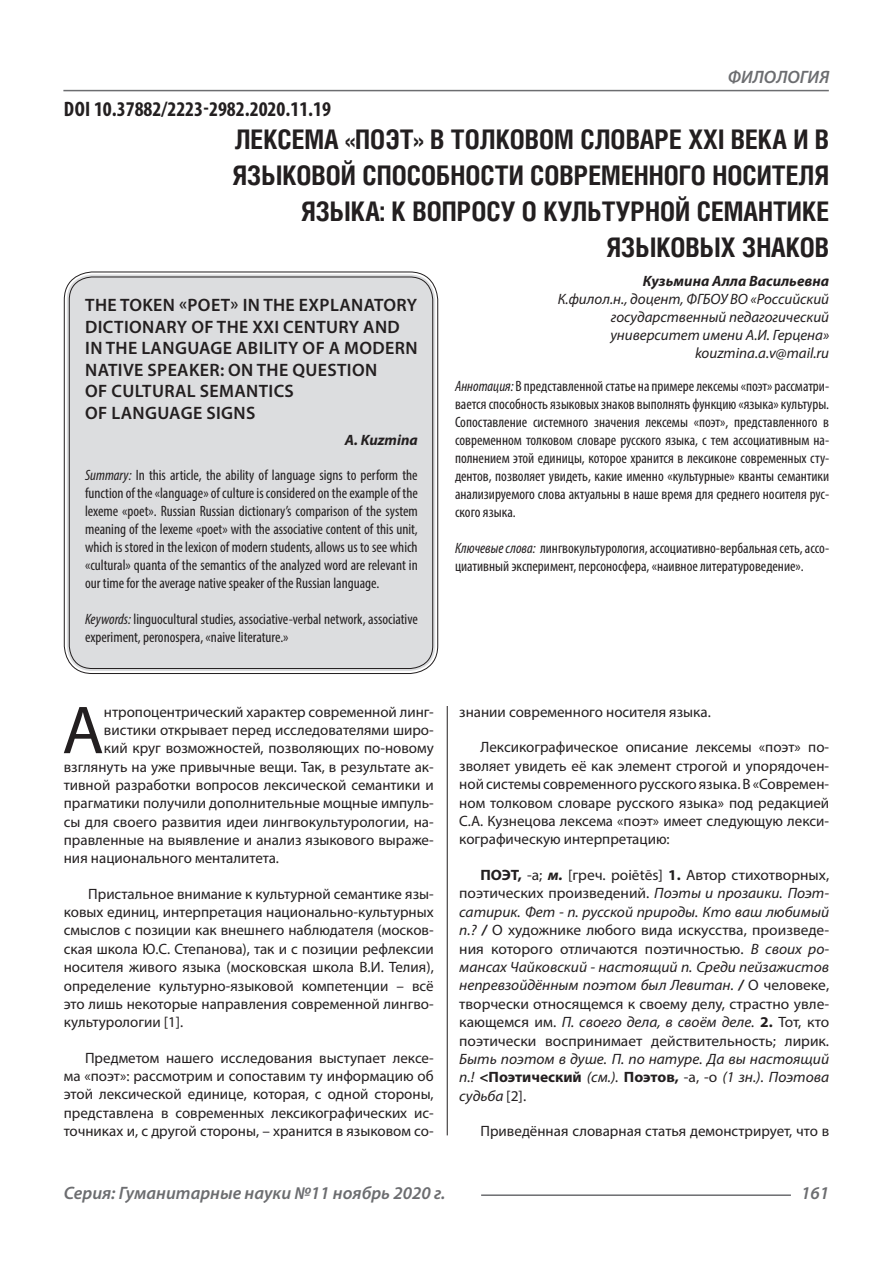
<style>
.page{position:relative;width:893px;height:1263px;background:#fff}
.page>*{position:absolute;margin:0;border:0;box-sizing:border-box;transform-origin:0 0}
.Статья_текст_первый{font:68.4px "Myriad Pro";color:#231f20}
.Статья_название{font:700 27px/36px "Helios Cond C";color:#231f20;text-align:right}
.ДОИ{font:700 condensed 21px "Myriad Pro";color:#231f20}
.Статья_название_англ{font:600 18px/21.6px "Myriad Pro";letter-spacing:.02em;color:#231f20}
.t1{font:italic 600 18px "Myriad Pro";color:#6c6d70}
.Статья_текст{font:15px/18.5px "Myriad Pro";color:#231f20;text-align:justify}
.Статья_аннотация_тек{font:condensed 15px/18px "Myriad Pro";color:#231f20;text-align:justify}
.Статья_аннотация_анг{font:condensed 15px/18px "Myriad Pro";color:#231f20;text-align:justify}
.Статья_текст_первый-2{font:15px "Myriad Pro";color:#231f20}
.Статья_автор_инфо{font:italic 15px/18px "Myriad Pro";color:#231f20;text-align:justify}
.Статья_автор_фио_рус{font:italic 700 15px "Myriad Pro";color:#231f20}
.Статья_автор_англ{font:italic 700 15px "Myriad Pro";color:#231f20}
.s1{font-style:italic}
.s2{font-weight:700}
.s3{font-weight:700;font-style:italic}
</style>
<div class="page">
<hr style="left:447px;top:128px;width:1px;height:1007px;background:#231f20">
<hr style="left:63px;top:90px;width:766px;height:1px;background:#6c6d70">
<hr style="left:481px;top:1194px;width:310px;height:2px;background:#6c6d70">
<div style="left:67px;top:274px;width:368px;height:397px;background:#dcdddf;border-radius:26px"></div>
<p class="ДОИ" style="left:64px;top:96px;width:269px">DOI 10.37882/2223-2982.2020.11.19</p>
<p class="t1" style="left:728px;top:66px;width:103px">ФИЛОЛОГИЯ</p>
<p class="Статья_название" style="left:232px;top:121px;width:598px">ЛЕКСЕМА «ПОЭТ» В ТОЛКОВОМ СЛОВАРЕ ХХI ВЕКА И В<br>ЯЗЫКОВОЙ СПОСОБНОСТИ СОВРЕМЕННОГО НОСИТЕЛЯ<br>ЯЗЫКА: К ВОПРОСУ О КУЛЬТУРНОЙ СЕМАНТИКЕ</p>
<p class="Статья_название" style="left:607px;top:229px;width:224px">ЯЗЫКОВЫХ ЗНАКОВ</p>
<p class="Статья_автор_фио_рус" style="left:643px;top:271px;width:188px">Кузьмина Алла Васильевна</p>
<p class="Статья_автор_инфо" style="left:610px;top:290px;width:220px;text-indent:-53px">К.филол.н., доцент, ФГБОУ ВО «Российский государственный педагогический университет имени А.И. Герцена»</p>
<p class="Статья_автор_инфо" style="left:695px;top:344px;width:136px">kouzmina.a.v@mail.ru</p>
<p class="Статья_аннотация_тек" style="left:455px;top:377px;width:376px"><span class="s1">Аннотация:</span> В представленной статье на примере лексемы «поэт» рассматри&shy;вается способность языковых знаков выполнять функцию «языка» культуры.<br>Сопоставление системного значения лексемы «поэт», представленного в современном толковом словаре русского языка, с тем ассоциативным на&shy;полнением этой единицы, которое хранится в лексиконе современных сту&shy;дентов, позволяет увидеть, какие именно «культурные» кванты семантики анализируемого слова актуальны в наше время для среднего носителя рус&shy;ского языка.</p>
<p class="Статья_аннотация_тек" style="left:455px;top:539px;width:376px"><span class="s1">Ключевые слова:</span> лингвокультурология, ассоциативно-вербальная сеть, ассо&shy;циативный эксперимент, персоносфера, «наивное литературоведение».</p>
<p class="Статья_название_англ" style="left:85px;top:294px;width:334px">THE TOKEN «POET» IN THE EXPLANATORY DICTIONARY OF THE XXI CENTURY AND IN THE LANGUAGE ABILITY OF A MODERN NATIVE SPEAKER: ON THE QUESTION</p>
<p class="Статья_название_англ" style="left:85px;top:380px;width:210px">OF CULTURAL SEMANTICS</p>
<p class="Статья_название_англ" style="left:85px;top:402px;width:172px">OF LANGUAGE SIGNS</p>
<p class="Статья_автор_англ" style="left:345px;top:430px;width:74px">A. Kuzmina</p>
<p class="Статья_аннотация_анг" style="left:85px;top:466px;width:334px"><span class="s1">Summary:</span> In this article, the ability of language signs to perform the function of the «language» of culture is considered on the example of the lexeme «poet». Russian Russian dictionary’s comparison of the system meaning of the lexeme «poet» with the associative content of this unit, which is stored in the lexicon of modern students, allows us to see which «cultural» quanta of the semantics of the analyzed word are relevant in our time for the average native speaker of the Russian language.</p>
<p class="Статья_аннотация_анг" style="left:85px;top:610px;width:334px"><span class="s1">Keywords:</span> linguocultural studies, associative-verbal network, associative experiment, peronospera, «naive literature.»</p>
<p class="Статья_текст_первый" style="left:62px;top:688px;width:43px">А</p>
<p class="Статья_текст_первый-2" style="left:104px;top:703px;width:331px">нтропоцентрический характер современной линг-</p>
<p class="Статья_текст_первый-2" style="left:104px;top:721px;width:331px">вистики открывает перед исследователями широ-</p>
<p class="Статья_текст_первый-2" style="left:104px;top:739px;width:331px">кий круг возможностей, позволяющих по-новому</p>
<p class="Статья_текст_первый-2" style="left:64px;top:757px;width:371px">взглянуть на уже привычные вещи. Так, в результате ак-</p>
<p class="Статья_текст_первый-2" style="left:64px;top:776px;width:371px">тивной разработки вопросов лексической семантики и</p>
<p class="Статья_текст_первый-2" style="left:64px;top:794px;width:371px">прагматики получили дополнительные мощные импуль-</p>
<p class="Статья_текст_первый-2" style="left:64px;top:812px;width:371px">сы для своего развития идеи лингвокультурологии, на-</p>
<p class="Статья_текст_первый-2" style="left:64px;top:831px;width:371px">правленные на выявление и анализ языкового выраже-</p>
<p class="Статья_текст_первый-2" style="left:64px;top:849px;width:217px">ния национального менталитета.</p>
<p class="Статья_текст" style="left:64px;top:884px;width:371px;text-indent:24px">Пристальное внимание к культурной семантике язы&shy;ковых единиц, интерпретация национально-культурных смыслов с позиции как внешнего наблюдателя (москов&shy;ская школа Ю.С. Степанова), так и с позиции рефлексии носителя живого языка (московская школа В.И. Телия), определение культурно-языковой компетенции – всё это лишь некоторые направления современной лингво&shy;культурологии [1].</p>
<p class="Статья_текст" style="left:64px;top:1048px;width:371px;text-indent:21px">Предметом нашего исследования выступает лексе&shy;ма «поэт»: рассмотрим и сопоставим ту информацию об этой лексической единице, которая, с одной стороны, представлена в современных лексикографических ис&shy;точниках и, с другой стороны, – хранится в языковом со-</p>
<p class="Статья_текст" style="left:459px;top:702px;width:253px">знании современного носителя языка.</p>
<p class="Статья_текст" style="left:459px;top:738px;width:371px;text-indent:21px">Лексикографическое описание лексемы «поэт» по&shy;зволяет увидеть её как элемент строгой и упорядочен&shy;ной системы современного русского языка. В «Современ&shy;ном толковом словаре русского языка» под редакцией С.А. Кузнецова лексема «поэт» имеет следующую лекси&shy;кографическую интерпретацию:</p>
<p class="Статья_текст" style="left:459px;top:865px;width:371px;text-indent:21px"><span class="s2">ПОЭТ,</span> -а; <span class="s3">м.</span> [греч. poiētēs] <span class="s2">1.</span> Автор стихотворных, поэтических произведений. <span class="s1">Поэты и прозаики. Поэт&shy;сатирик. Фет - п. русской природы. Кто ваш любимый п.?</span> <span class="s3">/</span> О художнике любого вида искусства, произведе&shy;ния которого отличаются поэтичностью. <span class="s1">В своих ро&shy;мансах Чайковский - настоящий п. Среди пейзажистов непревзойдённым поэтом был Левитан.</span> <span class="s3">/</span> О человеке, творчески относящемся к своему делу, страстно увле&shy;кающемся им. <span class="s1">П. своего дела, в своём деле.</span> <span class="s2">2.</span> Тот, кто поэтически воспринимает действительность; лирик.<br><span class="s1">Быть поэтом в душе. П. по натуре. Да вы настоящий п.!</span> <span class="s2">&lt;Поэтический</span> <span class="s1">(см.).</span> <span class="s2">Поэтов,</span> -а, -о <span class="s1">(1 зн.). Поэтова судьба</span> [2].</p>
<p class="Статья_текст" style="left:480px;top:1122px;width:350px">Приведённая словарная статья демонстрирует, что в</p>
<p class="t1" style="left:64px;top:1182px;width:383px">Серия: Гуманитарные науки №11 ноябрь 2020 г.</p>
<p class="t1" style="left:801px;top:1182px;width:30px">161</p>
</div>
